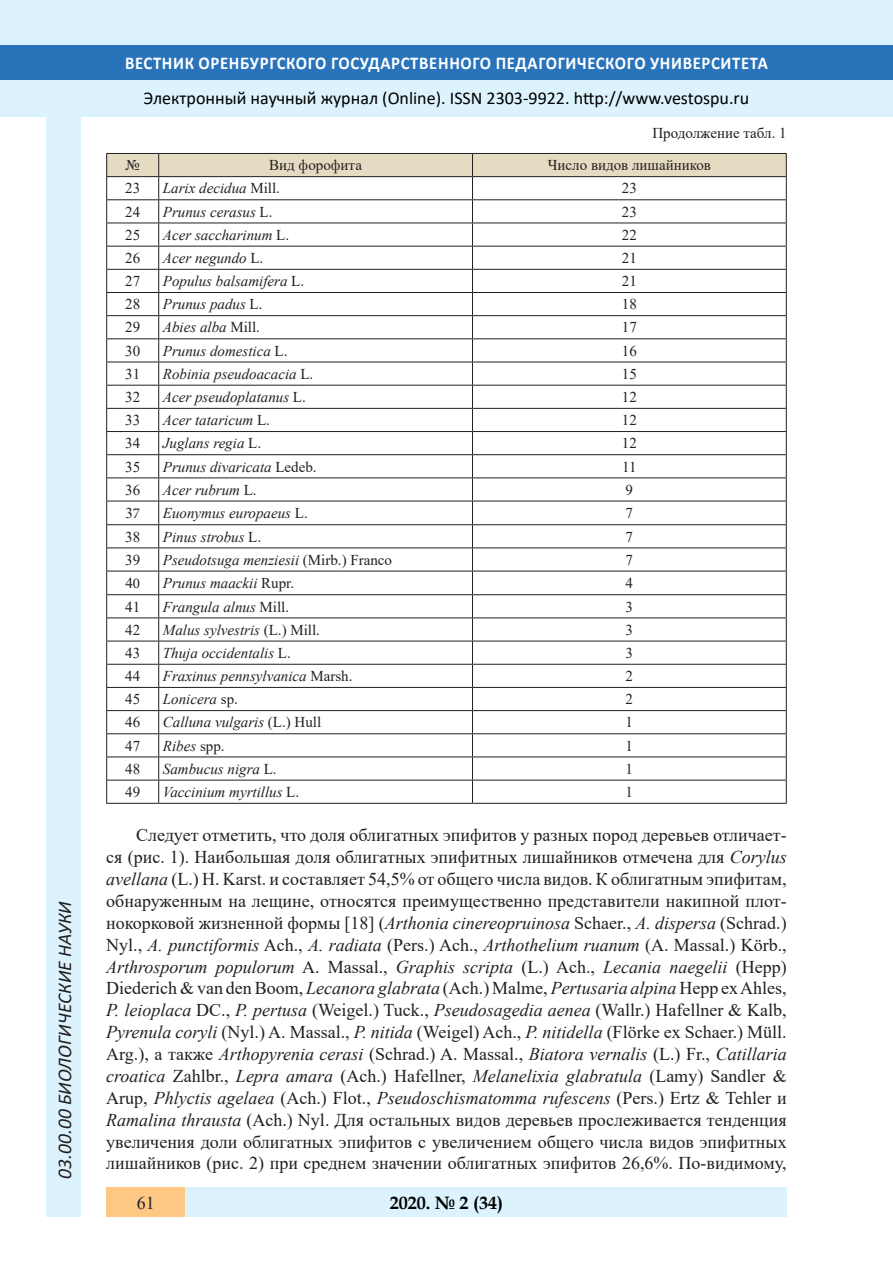
<style>
.page{position:relative;width:893px;height:1263px;background:#fff}
.page>*{position:absolute;margin:0;border:0;box-sizing:border-box;transform-origin:0 0}
.t1{font:italic 19.5px "Calibri";color:#231f20}
.Стиль2{font:18px/21.9px "Times New Roman";color:#231f20;text-align:justify}
.t2{font:18px "Calibri";color:#000}
.t3{font:700 18px "Calibri";letter-spacing:.04em;color:#fff;scale:.93 1}
.t4{font:700 18px "Book Antiqua";color:#000}
.таблица{font:italic 15px "Times New Roman";color:#231f20}
.таблица-2{font:15px "Times New Roman";color:#231f20}
.s1{font-style:normal}
.s2{font-family:"Minion Pro"}
.s3{font-style:italic}
</style>
<div class="page">
<div style="left:0;top:0;width:893px;height:116px;background:#dcf2fc"></div>
<div style="left:0;top:45px;width:893px;height:34px;background:#2873ba"></div>
<div style="left:47px;top:116px;width:34px;height:1101px;background:#dcf2fc"></div>
<div style="left:106px;top:1188px;width:681px;height:29px;background:#dcf2fc"></div>
<div style="left:106px;top:1188px;width:79px;height:29px;background:#fdc784"></div>
<svg style="left:106px;top:153px;width:681px;height:650px"></svg>
<hr style="left:106px;top:803px;width:53px;height:1px;background:#231f20">
<hr style="left:159px;top:803px;width:313px;height:1px;background:#231f20">
<hr style="left:472px;top:803px;width:315px;height:1px;background:#231f20">
<p class="t1" style="left:51px;top:1179px;width:279px;rotate:-90deg">03.00.00 БИОЛОГИЧЕСКИЕ НАУКИ</p>
<p class="t3" style="left:125px;top:50px;width:693px">ВЕСТНИК ОРЕНБУРГСКОГО ГОСУДАРСТВЕННОГО ПЕДАГОГИЧЕСКОГО УНИВЕРСИТЕТА</p>
<p class="t2" style="left:144px;top:85px;width:607px">Электронный научный журнал (Online). ISSN 2303-9922. http://www.vestospu.ru</p>
<p class="таблица-2" style="left:652px;top:122px;width:136px">Продолжение табл. 1</p>
<p class="таблица-2" style="left:126px;top:155px;width:16px">№</p>
<p class="таблица-2" style="left:269px;top:155px;width:94px">Вид форофита</p>
<p class="таблица-2" style="left:548px;top:155px;width:165px">Число видов лишайников</p>
<p class="таблица-2" style="left:125px;top:178px;width:16px">23</p>
<p class="таблица" style="left:163px;top:178px;width:119px">Larix decidua <span class="s1">Mill.</span></p>
<p class="таблица-2" style="left:622px;top:178px;width:16px">23</p>
<p class="таблица-2" style="left:125px;top:201px;width:16px">24</p>
<p class="таблица" style="left:163px;top:201px;width:111px">Prunus cerasus <span class="s1">L.</span></p>
<p class="таблица-2" style="left:622px;top:201px;width:16px">23</p>
<p class="таблица-2" style="left:125px;top:224px;width:16px">25</p>
<p class="таблица" style="left:163px;top:224px;width:128px">Acer saccharinum <span class="s1">L.</span></p>
<p class="таблица-2" style="left:622px;top:224px;width:16px">22</p>
<p class="таблица-2" style="left:125px;top:247px;width:16px">26</p>
<p class="таблица" style="left:163px;top:248px;width:102px">Acer negundo <span class="s1">L.</span></p>
<p class="таблица-2" style="left:622px;top:247px;width:16px">21</p>
<p class="таблица-2" style="left:125px;top:270px;width:16px">27</p>
<p class="таблица" style="left:163px;top:271px;width:143px">Populus balsamifera <span class="s1">L.</span></p>
<p class="таблица-2" style="left:622px;top:270px;width:16px">21</p>
<p class="таблица-2" style="left:125px;top:294px;width:16px">28</p>
<p class="таблица" style="left:163px;top:294px;width:101px">Prunus padus <span class="s1">L.</span></p>
<p class="таблица-2" style="left:622px;top:294px;width:16px">18</p>
<p class="таблица-2" style="left:125px;top:317px;width:16px">29</p>
<p class="таблица" style="left:163px;top:317px;width:99px">Abies alba <span class="s1">Mill.</span></p>
<p class="таблица-2" style="left:622px;top:317px;width:16px">17</p>
<p class="таблица-2" style="left:125px;top:340px;width:16px">30</p>
<p class="таблица" style="left:163px;top:340px;width:126px">Prunus domestica <span class="s1">L.</span></p>
<p class="таблица-2" style="left:622px;top:340px;width:16px">16</p>
<p class="таблица-2" style="left:125px;top:363px;width:16px">31</p>
<p class="таблица" style="left:163px;top:363px;width:152px">Robinia pseudoacacia <span class="s1">L.</span></p>
<p class="таблица-2" style="left:622px;top:363px;width:16px">15</p>
<p class="таблица-2" style="left:125px;top:386px;width:16px">32</p>
<p class="таблица" style="left:163px;top:387px;width:144px">Acer pseudoplatanus <span class="s1">L.</span></p>
<p class="таблица-2" style="left:622px;top:386px;width:16px">12</p>
<p class="таблица-2" style="left:125px;top:409px;width:16px">33</p>
<p class="таблица" style="left:163px;top:410px;width:109px">Acer tataricum <span class="s1">L.</span></p>
<p class="таблица-2" style="left:622px;top:409px;width:16px">12</p>
<p class="таблица-2" style="left:125px;top:433px;width:16px">34</p>
<p class="таблица" style="left:163px;top:433px;width:100px">Juglans regia <span class="s1">L.</span></p>
<p class="таблица-2" style="left:622px;top:433px;width:16px">12</p>
<p class="таблица-2" style="left:125px;top:456px;width:16px">35</p>
<p class="таблица" style="left:163px;top:456px;width:155px">Prunus divaricata <span class="s1">Ledeb.</span></p>
<p class="таблица-2" style="left:622px;top:456px;width:16px">11</p>
<p class="таблица-2" style="left:125px;top:479px;width:16px">36</p>
<p class="таблица" style="left:163px;top:479px;width:95px">Acer rubrum <span class="s1">L.</span></p>
<p class="таблица-2" style="left:626px;top:479px;width:9px">9</p>
<p class="таблица-2" style="left:125px;top:503px;width:16px">3<span class="s2">7</span></p>
<p class="таблица" style="left:163px;top:503px;width:146px">Euonymus europaeus <span class="s1">L.</span></p>
<p class="таблица-2" style="left:626px;top:502px;width:9px">7</p>
<p class="таблица-2" style="left:125px;top:526px;width:16px">38</p>
<p class="таблица" style="left:163px;top:526px;width:100px">Pinus strobus <span class="s1">L.</span></p>
<p class="таблица-2" style="left:626px;top:526px;width:9px">7</p>
<p class="таблица-2" style="left:125px;top:549px;width:16px">39</p>
<p class="таблица" style="left:163px;top:549px;width:231px">Pseudotsuga menziesii <span class="s1">(Mirb.) Franco</span></p>
<p class="таблица-2" style="left:626px;top:549px;width:9px">7</p>
<p class="таблица-2" style="left:125px;top:573px;width:16px">4<span class="s2">0</span></p>
<p class="таблица" style="left:163px;top:573px;width:133px">Prunus maackii <span class="s1">Rupr.</span></p>
<p class="таблица-2" style="left:626px;top:572px;width:9px">4</p>
<p class="таблица-2" style="left:125px;top:596px;width:16px">41</p>
<p class="таблица" style="left:163px;top:596px;width:128px">Frangula alnus <span class="s1">Mill.</span></p>
<p class="таблица-2" style="left:626px;top:596px;width:9px">3</p>
<p class="таблица-2" style="left:125px;top:619px;width:16px">42</p>
<p class="таблица" style="left:163px;top:619px;width:159px">Malus sylvestris <span class="s1">(L.) Mill.</span></p>
<p class="таблица-2" style="left:626px;top:619px;width:9px">3</p>
<p class="таблица-2" style="left:125px;top:642px;width:16px">43</p>
<p class="таблица" style="left:163px;top:642px;width:129px">Thuja occidentalis <span class="s1">L.</span></p>
<p class="таблица-2" style="left:626px;top:642px;width:9px">3</p>
<p class="таблица-2" style="left:125px;top:665px;width:16px">44</p>
<p class="таблица" style="left:163px;top:666px;width:191px">Fraxinus pennsylvanica <span class="s1">Marsh.</span></p>
<p class="таблица-2" style="left:626px;top:665px;width:9px">2</p>
<p class="таблица-2" style="left:125px;top:689px;width:16px">45</p>
<p class="таблица" style="left:163px;top:689px;width:76px">Lonicera <span class="s1">sp.</span></p>
<p class="таблица-2" style="left:626px;top:689px;width:9px">2</p>
<p class="таблица-2" style="left:125px;top:712px;width:16px">46</p>
<p class="таблица" style="left:163px;top:712px;width:160px">Calluna vulgaris <span class="s1">(L.) Hull</span></p>
<p class="таблица-2" style="left:626px;top:712px;width:9px">1</p>
<p class="таблица-2" style="left:125px;top:735px;width:16px">47</p>
<p class="таблица" style="left:163px;top:735px;width:63px">Ribes <span class="s1">spp.</span></p>
<p class="таблица-2" style="left:626px;top:735px;width:9px">1</p>
<p class="таблица-2" style="left:125px;top:758px;width:16px">48</p>
<p class="таблица" style="left:163px;top:758px;width:115px">Sambucus nigra <span class="s1">L.</span></p>
<p class="таблица-2" style="left:626px;top:758px;width:9px">1</p>
<p class="таблица-2" style="left:125px;top:781px;width:16px">49</p>
<p class="таблица" style="left:163px;top:781px;width:138px">Vaccinium myrtillus <span class="s1">L.</span></p>
<p class="таблица-2" style="left:626px;top:781px;width:9px">1</p>
<p class="Стиль2" style="left:106px;top:824px;width:682px;text-indent:30px">Следует отметить, что доля облигатных эпифитов у разных пород деревьев отличает&shy;ся (рис. 1). Наибольшая доля облигатных эпифитных лишайников отмечена для <span class="s3">Corylus avellana</span> (L.) H. Karst. и составляет 54,5% от общего числа видов. К облигатным эпифитам, обнаруженным на лещине, относятся преимущественно представители накипной плот&shy;нокорковой жизненной формы [18] (<span class="s3">Arthonia cinereopruinosa</span> Schaer., <span class="s3">A. dispersa</span> (Schrad.)<br>Nyl., <span class="s3">A. punctiformis</span> Ach., <span class="s3">A. radiata</span> (Pers.) Ach., <span class="s3">Arthothelium ruanum</span> (A. Massal.) Körb., <span class="s3">Arthrosporum populorum</span> A. Massal., <span class="s3">Graphis scripta</span> (L.) Ach., <span class="s3">Lecania naegelii</span> (Hepp)<br>Diederich &amp; van den Boom, <span class="s3">Lecanora glabrata</span> (Ach.) Malme, <span class="s3">Pertusaria alpina</span> Hepp ex Ahles, <span class="s3">P. leioplaca</span> DC., <span class="s3">P. pertusa</span> (Weigel.) Tuck., <span class="s3">Pseudosagedia aenea</span> (Wallr.) Hafellner &amp; Kalb, <span class="s3">Pyrenula coryli</span> (Nyl.) A. Massal., <span class="s3">P. nitida</span> (Weigel) Ach., <span class="s3">P. nitidella</span> (Flörke ex Schaer.) Müll.<br>Arg.), а также <span class="s3">Arthopyrenia cerasi</span> (Schrad.) A. Massal., <span class="s3">Biatora vernalis</span> (L.) Fr., <span class="s3">Catillaria croatica</span> Zahlbr., <span class="s3">Lepra amara</span> (Ach.) Hafellner, <span class="s3">Melanelixia glabratula</span> (Lamy) Sandler &amp; Arup, <span class="s3">Phlyctis agelaea</span> (Ach.) Flot., <span class="s3">Pseudoschismatomma rufescens</span> (Pers.) Ertz &amp; Tehler и <span class="s3">Ramalina thrausta</span> (Ach.) Nyl. Для остальных видов деревьев прослеживается тенденция увеличения доли облигатных эпифитов с увеличением общего числа видов эпифитных лишайников (рис. 2) при среднем значении облигатных эпифитов 26,6%. По-видимому,</p>
<p class="Стиль2" style="left:137px;top:1191px;width:19px">61</p>
<p class="t4" style="left:390px;top:1190px;width:115px">2020. № 2 (34)</p>
</div>
